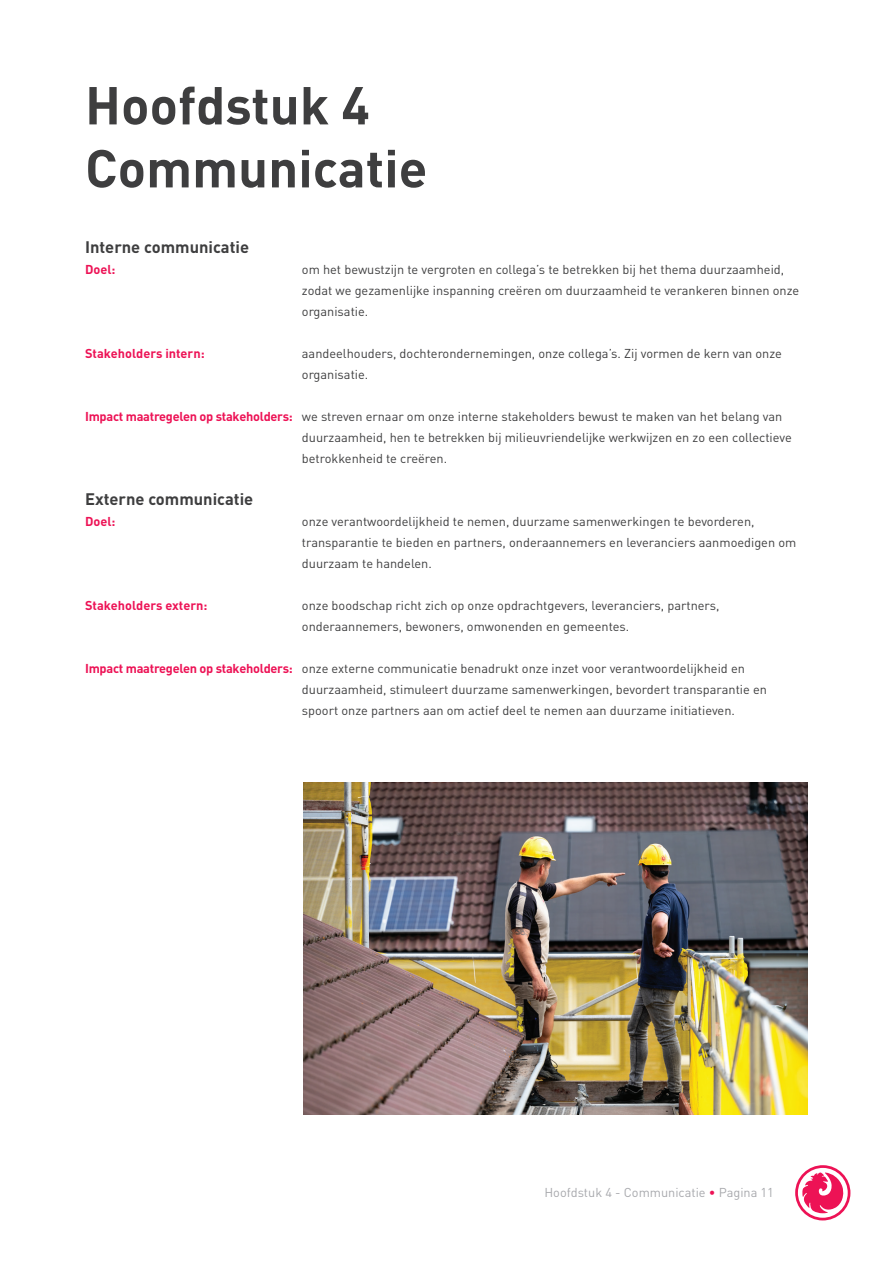
<style>
.page{position:relative;width:893px;height:1263px;background:#fff}
.page>*{position:absolute;margin:0;border:0;box-sizing:border-box;transform-origin:0 0}
.t1{font:700 52.5px/63px "DIN Pro";color:#3e3e3f}
.t2{font:700 16.5px "DIN Pro";color:#3e3e3f}
.t3{font:12.75px/21px "DIN Pro";color:#3e3e3f}
.t4{font:700 12.75px "DIN Pro";color:#ed1255}
.t5{font:12.75px "DIN Pro";color:#a8a9ad}
.s1{font-weight:700;color:#ed1255}
.s2{color:#ed1255}
</style>
<div class="page">
<svg style="left:795px;top:1165px;width:56px;height:56px"></svg>
<img style="left:303px;top:782px;width:505px;height:332px">
<h1 class="t1" style="left:85px;top:72px;width:344px">Hoofdstuk 4<br>Communicatie</h1>
<p class="t2" style="left:85px;top:236px;width:166px">Interne communicatie</p>
<p class="t4" style="left:85px;top:261px;width:32px">Doel:</p>
<p class="t3" style="left:302px;top:258px;width:499px">om het bewustzijn te vergroten en collega’s te betrekken bij het thema duurzaamheid, zodat we gezamenlijke inspanning creëren om duurzaamheid te verankeren binnen onze organisatie.</p>
<p class="t4" style="left:85px;top:345px;width:121px">Stakeholders intern:</p>
<p class="t3" style="left:302px;top:342px;width:482px">aandeelhouders, dochterondernemingen, onze collega’s. Zij vormen de kern van onze organisatie.</p>
<p class="t3" style="left:302px;top:405px;width:491px;text-indent:-217px"><span class="s1">Impact maatregelen op stakeholders:</span> we streven ernaar om onze interne stakeholders bewust te maken van het belang van duurzaamheid, hen te betrekken bij milieuvriendelijke werkwijzen en zo een collectieve betrokkenheid te creëren.</p>
<p class="t2" style="left:85px;top:488px;width:170px">Externe communicatie</p>
<p class="t4" style="left:85px;top:513px;width:32px">Doel:</p>
<p class="t3" style="left:302px;top:510px;width:496px">onze verantwoordelijkheid te nemen, duurzame samenwerkingen te bevorderen, transparantie te bieden en partners, onderaannemers en leveranciers aanmoedigen om duurzaam te handelen.</p>
<p class="t4" style="left:85px;top:597px;width:124px">Stakeholders extern:</p>
<p class="t3" style="left:302px;top:594px;width:419px">onze boodschap richt zich op onze opdrachtgevers, leveranciers, partners, onderaannemers, bewoners, omwonenden en gemeentes.</p>
<p class="t3" style="left:302px;top:657px;width:467px;text-indent:-217px"><span class="s1">Impact maatregelen op stakeholders:</span> onze externe communicatie benadrukt onze inzet voor verantwoordelijkheid en duurzaamheid, stimuleert duurzame samenwerkingen, bevordert transparantie en spoort onze partners aan om actief deel te nemen aan duurzame initiatieven.</p>
<p class="t5" style="left:544px;top:1184px;width:231px">Hoofdstuk 4 - Communicatie <span class="s2">•</span> Pagina 11</p>
</div>
